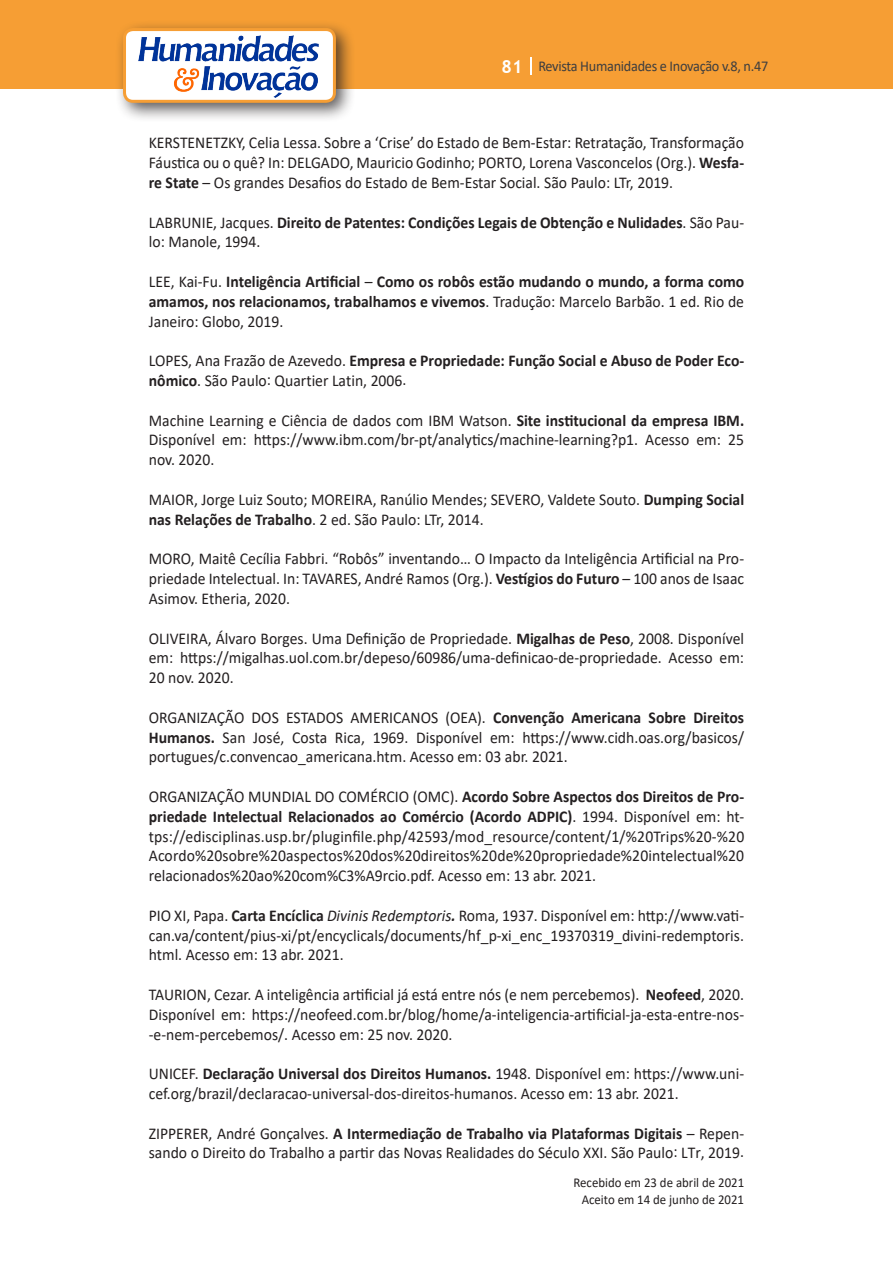
<style>
.page{position:relative;width:893px;height:1263px;background:#fff}
.page>*{position:absolute;margin:0;border:0;box-sizing:border-box;transform-origin:0 0}
.Texto{font:16.5px/19.8px "Calibri";color:#231f20;text-align:justify;scale:.95 1}
.Texto-2{font:700 16.5px/19.8px "Calibri";color:#231f20;scale:.95 1}
.t1{font:15px "Calibri";letter-spacing:-.02em;color:#3e3e3f;scale:.95 1}
.Texto-3{font:13.5px "Calibri";color:#231f20;scale:.95 1}
.s1{font-family:"Trebuchet MS";font-weight:700;font-size:18px;color:#fff}
.s2{font-weight:700}
.s3{font-weight:400}
.s4{font-style:italic}
.s5{font-weight:700;font-style:italic}
</style>
<div class="page">
<div style="left:0;top:0;width:893px;height:88px;background:#f69e34"></div>
<svg style="left:530px;top:57px;width:2px;height:18px"></svg>
<div style="left:115px;top:20px;width:241px;height:103px;background:#231f20;opacity:.75"></div>
<div style="left:125px;top:30px;width:209px;height:71px;background:#fff;border-radius:9px"></div>
<img style="left:138px;top:35px;width:181px;height:62px">
<div style="left:123px;top:28px;width:213px;height:75px;border:3px solid #f69e34;border-radius:9px"></div>
<p class="t1" style="left:501px;top:56px;width:282px"><span class="s1">81</span> Revista Humanidades e Inovação v.8, n.47</p>
<p class="Texto" style="left:149px;top:133px;width:628px">KERSTENETZKY, Celia Lessa. Sobre a ‘Crise’ do Estado de Bem-Estar: Retratação, Transformação Fáustica ou o quê? In: DELGADO, Mauricio Godinho; PORTO, Lorena Vasconcelos (Org.). <span class="s2">Wesfa&shy;re State</span> – Os grandes Desafios do Estado de Bem-Estar Social. São Paulo: LTr, 2019.</p>
<p class="Texto-2" style="left:149px;top:212px;width:628px"><span class="s3">LABRUNIE, Jacques.</span> Direito de Patentes: Condições Legais de Obtenção e Nulidades<span class="s3">. São Pau&shy;lo: Manole, 1994.</span></p>
<p class="Texto-2" style="left:149px;top:271px;width:628px;text-align:justify"><span class="s3">LEE, Kai-Fu.</span> Inteligência Artificial <span class="s3">–</span> Como os robôs estão mudando o mundo, a forma como amamos, nos relacionamos, trabalhamos e vivemos<span class="s3">. Tradução: Marcelo Barbão. 1 ed. Rio de Janeiro: Globo, 2019.</span></p>
<p class="Texto-2" style="left:149px;top:351px;width:628px"><span class="s3">LOPES, Ana Frazão de Azevedo.</span> Empresa e Propriedade: Função Social e Abuso de Poder Eco&shy;nômico<span class="s3">. São Paulo: Quartier Latin, 2006.</span></p>
<p class="Texto" style="left:149px;top:410px;width:628px">Machine Learning e Ciência de dados com IBM Watson. <span class="s2">Site institucional da empresa IBM.<br></span>Disponível em: https://www.ibm.com/br-pt/analytics/machine-learning?p1. Acesso em: 25 nov. 2020.</p>
<p class="Texto" style="left:149px;top:489px;width:628px">MAIOR, Jorge Luiz Souto; MOREIRA, Ranúlio Mendes; SEVERO, Valdete Souto. <span class="s2">Dumping Social nas Relações de Trabalho</span>. 2 ed. São Paulo: LTr, 2014.</p>
<p class="Texto" style="left:149px;top:548px;width:628px">MORO, Maitê Cecília Fabbri. “Robôs” inventando… O Impacto da Inteligência Artificial na Pro&shy;priedade Intelectual. In: TAVARES, André Ramos (Org.). <span class="s2">Vestígios do Futuro</span> – 100 anos de Isaac Asimov. Etheria, 2020.</p>
<p class="Texto" style="left:149px;top:628px;width:628px">OLIVEIRA, Álvaro Borges. Uma Definição de Propriedade. <span class="s2">Migalhas de Peso</span>, 2008. Disponível em: https://migalhas.uol.com.br/depeso/60986/uma-definicao-de-propriedade. Acesso em:<br>20 nov. 2020.</p>
<p class="Texto" style="left:149px;top:707px;width:628px">ORGANIZAÇÃO DOS ESTADOS AMERICANOS (OEA). <span class="s2">Convenção Americana Sobre Direitos Humanos.</span> San José, Costa Rica, 1969. Disponível em: https://www.cidh.oas.org/basicos/ portugues/c.convencao_americana.htm. Acesso em: 03 abr. 2021.</p>
<p class="Texto" style="left:149px;top:786px;width:628px">ORGANIZAÇÃO MUNDIAL DO COMÉRCIO (OMC). <span class="s2">Acordo Sobre Aspectos dos Direitos de Pro&shy;priedade Intelectual Relacionados ao Comércio (Acordo ADPIC)</span>. 1994. Disponível em: ht&shy;tps://edisciplinas.usp.br/pluginfile.php/42593/mod_resource/content/1/%20Trips%20-%20<br>Acordo%20sobre%20aspectos%20dos%20direitos%20de%20propriedade%20intelectual%20 relacionados%20ao%20com%C3%A9rcio.pdf. Acesso em: 13 abr. 2021.</p>
<p class="Texto" style="left:149px;top:905px;width:628px">PIO XI, Papa. <span class="s2">Carta Encíclica</span> <span class="s4">Divinis Redemptoris</span><span class="s5">.</span> Roma, 1937. Disponível em: http://www.vati&shy;can.va/content/pius-xi/pt/encyclicals/documents/hf_p-xi_enc_19370319_divini-redemptoris. html. Acesso em: 13 abr. 2021.</p>
<p class="Texto" style="left:149px;top:984px;width:628px">TAURION, Cezar. A inteligência artificial já está entre nós (e nem percebemos). <span class="s2">Neofeed</span>, 2020.<br>Disponível em: https://neofeed.com.br/blog/home/a-inteligencia-artificial-ja-esta-entre-nos--e-nem-percebemos/. Acesso em: 25 nov. 2020.</p>
<p class="Texto" style="left:149px;top:1063px;width:628px">UNICEF. <span class="s2">Declaração Universal dos Direitos Humanos.</span> 1948. Disponível em: https://www.uni&shy;cef.org/brazil/declaracao-universal-dos-direitos-humanos. Acesso em: 13 abr. 2021.</p>
<p class="Texto" style="left:149px;top:1123px;width:628px">ZIPPERER, André Gonçalves. <span class="s2">A Intermediação de Trabalho via Plataformas Digitais</span> – Repen&shy;sando o Direito do Trabalho a partir das Novas Realidades do Século XXI. São Paulo: LTr, 2019.</p>
<p class="Texto-3" style="left:573px;top:1173px;width:181px">Recebido em 23 de abril de 2021</p>
<p class="Texto-3" style="left:582px;top:1190px;width:172px">Aceito em 14 de junho de 2021</p>
</div>
